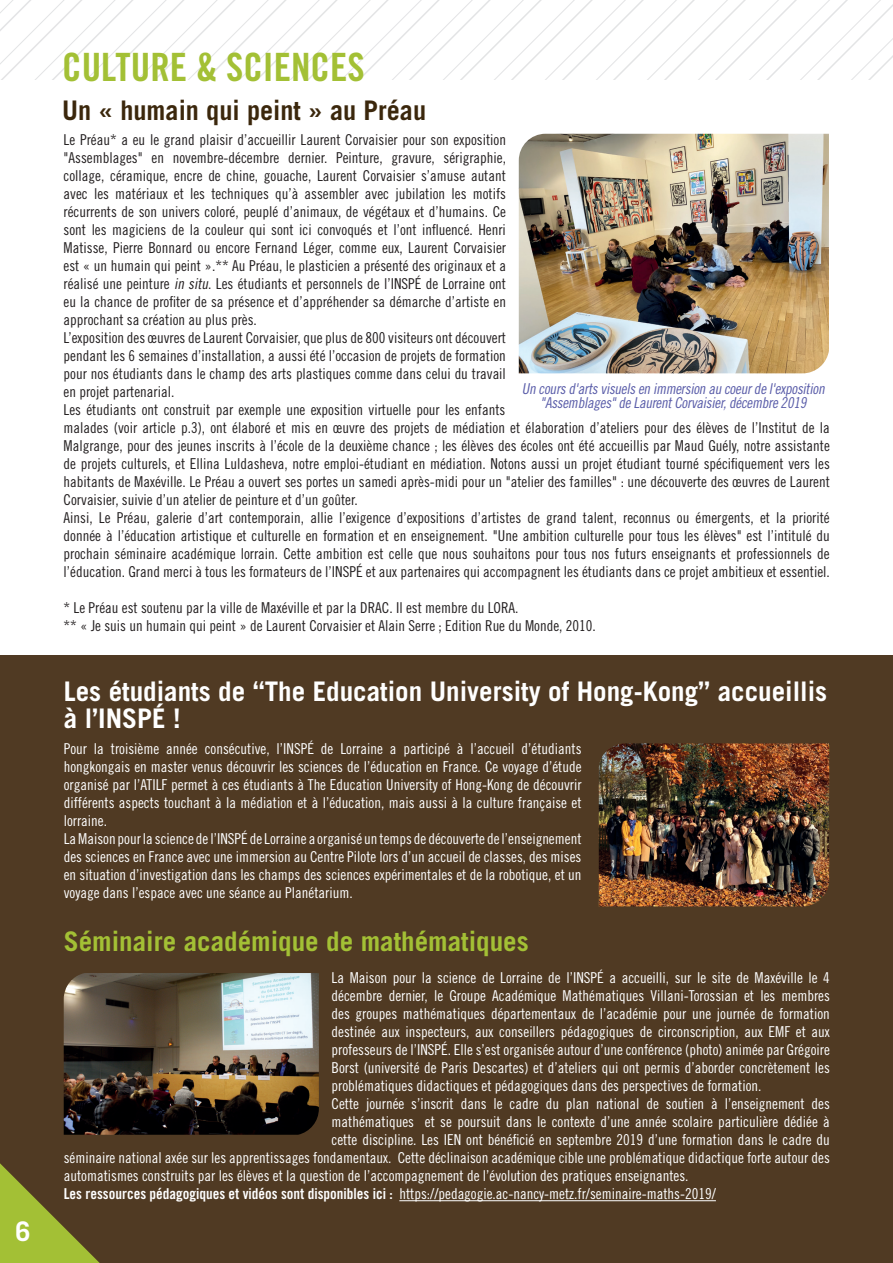
<style>
.page{position:relative;width:893px;height:1263px;background:#fff}
.page>*{position:absolute;margin:0;border:0;box-sizing:border-box;transform-origin:0 0}
.Titre_de_page{font:39px "Trade Gothic LT Std Bd Cn 20";color:#a3c035}
.t1{font:700 27px/27px "Trade Gothic LT Std";color:#fff}
.t2{font:700 27px "Trade Gothic LT Std";color:#a3c035}
.t3{font:700 27px "Trade Gothic LT Std";color:#3b270c}
.t4{font:15px/18px "Trade Gothic LT Std Cn 18";color:#231f20;text-align:justify}
.t5{font:15px/18px "Trade Gothic LT Std Cn 18";color:#fff;text-align:justify}
.t6{font:italic 15px/13.5px "Trade Gothic LT Std Cn 18";color:#5a5da9;text-align:center}
.s1{font-family:"Trade Gothic LT Std"}
.s2{font-style:italic}
.s3{font-family:"Trade Gothic LT Std Bd Cn 20"}
</style>
<div class="page">
<div style="left:0;top:655px;width:893px;height:608px;background:#503a23"></div>
<svg style="left:0;top:0;width:893px;height:79px"></svg>
<img style="left:519px;top:134px;width:310px;height:239px">
<img style="left:599px;top:743px;width:230px;height:163px">
<hr style="left:399px;top:1200px;width:317px;height:1px;background:#fff">
<img style="left:64px;top:973px;width:255px;height:162px">
<svg style="left:0;top:1163px;width:100px;height:100px"></svg>
<p class="t1" style="left:16px;top:1218px;width:17px">6</p>
<p class="Titre_de_page" style="left:62px;top:43px;width:304px">CULTURE &amp; SCIENCES</p>
<p class="t3" style="left:62px;top:94px;width:365px">Un « humain qui peint » au Préau</p>
<p class="t4" style="left:64px;top:130px;width:444px">Le Préau* a eu le grand plaisir d’accueillir Laurent Corvaisier pour son exposition <span class="s1">"</span>Assemblages<span class="s1">"</span> en novembre-décembre dernier. Peinture, gravure, sérigraphie, collage, céramique, encre de chine, gouache, Laurent Corvaisier s’amuse autant avec les matériaux et les techniques qu’à assembler avec jubilation les motifs récurrents de son univers coloré, peuplé d’animaux, de végétaux et d’humains. Ce sont les magiciens de la couleur qui sont ici convoqués et l’ont influencé. Henri Matisse, Pierre Bonnard ou encore Fernand Léger, comme eux, Laurent Corvaisier est « un humain qui peint ».** Au Préau, le plasticien a présenté des originaux et a réalisé une peinture <span class="s2">in situ</span>. Les étudiants et personnels de l’INSPÉ de Lorraine ont eu la chance de profiter de sa présence et d’appréhender sa démarche d’artiste en approchant sa création au plus près.</p>
<p class="t4" style="left:64px;top:328px;width:444px">L’exposition des œuvres de Laurent Corvaisier, que plus de 800 visiteurs ont découvert pendant les 6 semaines d’installation, a aussi été l’occasion de projets de formation pour nos étudiants dans le champ des arts plastiques comme dans celui du travail en projet partenarial.</p>
<p class="t4" style="left:64px;top:400px;width:768px;text-align:left">Les étudiants ont construit par exemple une exposition virtuelle pour les enfants<br>malades (voir article p.3), ont élaboré et mis en œuvre des projets de médiation et élaboration d’ateliers pour des élèves de l’Institut de la Malgrange, pour des jeunes inscrits à l’école de la deuxième chance ; les élèves des écoles ont été accueillis par Maud Guély, notre assistante de projets culturels, et Ellina Luldasheva, notre emploi-étudiant en médiation. Notons aussi un projet étudiant tourné spécifiquement vers les habitants de Maxéville. Le Préau a ouvert ses portes un samedi après-midi pour un <span class="s1">"</span>atelier des familles<span class="s1">"</span> : une découverte des œuvres de Laurent Corvaisier, suivie d’un atelier de peinture et d’un goûter.</p>
<p class="t4" style="left:64px;top:508px;width:768px">Ainsi, Le Préau, galerie d’art contemporain, allie l’exigence d’expositions d’artistes de grand talent, reconnus ou émergents, et la priorité donnée à l’éducation artistique et culturelle en formation et en enseignement. <span class="s1">"</span>Une ambition culturelle pour tous les élèves<span class="s1">"</span> est l’intitulé du prochain séminaire académique lorrain. Cette ambition est celle que nous souhaitons pour tous nos futurs enseignants et professionnels de l’éducation. Grand merci à tous les formateurs de l’INSPÉ et aux partenaires qui accompagnent les étudiants dans ce projet ambitieux et essentiel.</p>
<p class="t4" style="left:64px;top:598px;width:456px">* Le Préau est soutenu par la ville de Maxéville et par la DRAC. Il est membre du LORA.</p>
<p class="t4" style="left:64px;top:616px;width:534px">** « Je suis un humain qui peint » de Laurent Corvaisier et Alain Serre ; Edition Rue du Monde, 2010.</p>
<p class="t6" style="left:522px;top:382px;width:307px">Un coursd'artsvisuelsen immersion au coeurdel'exposition "Assemblages"deLaurentCorvaisier,décembre2019</p>
<p class="t1" style="left:64px;top:677px;width:765px">Les étudiants de “The Education University of Hong-Kong” accueillis à l’INSPÉ !</p>
<p class="t5" style="left:64px;top:740px;width:519px">Pour la troisième année consécutive, l’INSPÉ de Lorraine a participé à l’accueil d’étudiants hongkongais en master venus découvrir les sciences de l’éducation en France. Ce voyage d’étude organisé par l’ATILF permet à ces étudiants à The Education University of Hong-Kong de découvrir différents aspects touchant à la médiation et à l’éducation, mais aussi à la culture française et lorraine.</p>
<p class="t5" style="left:64px;top:830px;width:519px">La Maison pour la science de l’INSPÉ de Lorraine a organisé un temps de découverte de l’enseignement des sciences en France avec une immersion au Centre Pilote lors d’un accueil de classes, des mises en situation d’investigation dans les champs des sciences expérimentales et de la robotique, et un voyage dans l’espace avec une séance au Planétarium.</p>
<p class="t2" style="left:64px;top:925px;width:467px">Séminaire académique de mathématiques</p>
<p class="t5" style="left:332px;top:969px;width:500px">La Maison pour la science de Lorraine de l’INSPÉ a accueilli, sur le site de Maxéville le 4 décembre dernier, le Groupe Académique Mathématiques Villani-Torossian et les membres des groupes mathématiques départementaux de l’académie pour une journée de formation destinée aux inspecteurs, aux conseillers pédagogiques de circonscription, aux EMF et aux professeurs de l’INSPÉ. Elle s’est organisée autour d’une conférence (photo) animée par Grégoire Borst (université de Paris Descartes) et d’ateliers qui ont permis d’aborder concrètement les problématiques didactiques et pédagogiques dans des perspectives de formation.</p>
<p class="t5" style="left:332px;top:1095px;width:500px">Cette journée s’inscrit dans le cadre du plan national de soutien à l’enseignement des</p>
<p class="t5" style="left:332px;top:1113px;width:500px">mathématiques et se poursuit dans le contexte d’une année scolaire particulière dédiée à</p>
<p class="t5" style="left:332px;top:1131px;width:500px">cette discipline. Les IEN ont bénéficié en septembre 2019 d’une formation dans le cadre du</p>
<p class="t5" style="left:64px;top:1149px;width:768px">séminaire national axée sur les apprentissages fondamentaux. Cette déclinaison académique cible une problématique didactique forte autour des</p>
<p class="t5" style="left:64px;top:1167px;width:626px">automatismes construits par les élèves et la question de l’accompagnement de l’évolution des pratiques enseignantes.</p>
<p class="t5" style="left:64px;top:1185px;width:654px"><span class="s3">Les ressources pédagogiques et vidéos sont disponibles ici :</span> https://pedagogie.ac-nancy-metz.fr/seminaire-maths-2019/</p>
</div>
